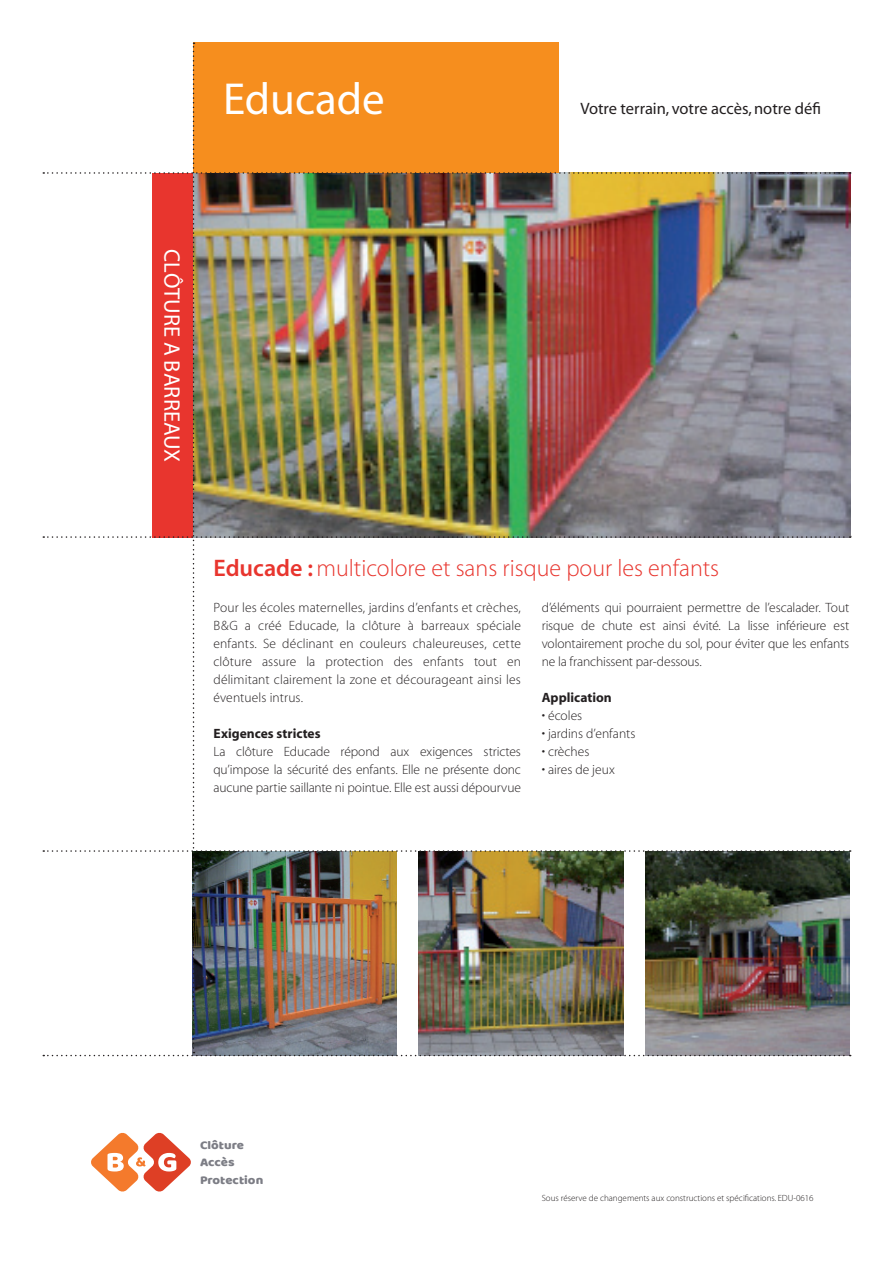
<style>
.page{position:relative;width:893px;height:1263px;background:#fff}
.page>*{position:absolute;margin:0;border:0;box-sizing:border-box;transform-origin:0 0}
.t1{font:45px "Myriad MM 400 600";color:#fff}
.t2{font:24px "Myriad MM 215 600";color:#e8352e}
.t3{font:22.5px "Myriad MM 400 600";color:#fff}
.t4{font:16.5px "Myriad MM 400 600";color:#231f20}
.t5{font:13.5px/18px "Myriad MM 215 600";letter-spacing:-.005em;color:#231f20;text-align:justify}
.t6{font:13.5px "Myriad MM 700 600";color:#231f20}
.t7{font:12.15px/17.1px "Baloo";color:#7c7d85;scale:1.07 1}
.t8{font:9px "Myriad MM 215 600";color:#231f20}
.s1{font-family:"Myriad MM 565 600"}
</style>
<div class="page">
<img style="left:43px;top:43px;width:808px;height:1013px">
<svg style="left:91px;top:1133px;width:100px;height:58px"></svg>
<h1 class="t1" style="left:223px;top:77px;width:163px">Educade</h1>
<p class="t4" style="left:580px;top:101px;width:242px">Votre terrain, votre accès, notre défi</p>
<h3 class="t3" style="left:183px;top:249px;width:215px;rotate:90deg">Clôture a barreaux</h3>
<h2 class="t2" style="left:213px;top:556px;width:507px"><span class="s1">Educade :</span> multicolore et sans risque pour les enfants</h2>
<p class="t5" style="left:213px;top:599px;width:309px">Pour les écoles maternelles, jardins d’enfants et crèches, B&amp;G a créé Educade, la clôture à barreaux spéciale enfants. Se déclinant en couleurs chaleureuses, cette clôture assure la protection des enfants tout en délimitant clairement la zone et décourageant ainsi les éventuels intrus.</p>
<p class="t6" style="left:213px;top:727px;width:109px">Exigences strictes</p>
<p class="t5" style="left:213px;top:743px;width:309px">La clôture Educade répond aux exigences strictes qu’impose la sécurité des enfants. Elle ne présente donc aucune partie saillante ni pointue. Elle est aussi dépourvue</p>
<p class="t5" style="left:542px;top:599px;width:309px">d’éléments qui pourraient permettre de l’escalader. Tout risque de chute est ainsi évité. La lisse inférieure est volontairement proche du sol, pour éviter que les enfants ne la franchissent par-dessous.</p>
<p class="t6" style="left:542px;top:691px;width:72px">Application</p>
<p class="t5" style="left:542px;top:707px;width:42px">• écoles</p>
<p class="t5" style="left:542px;top:725px;width:95px">• jardins d’enfants</p>
<p class="t5" style="left:542px;top:743px;width:49px">• crèches</p>
<p class="t5" style="left:542px;top:761px;width:75px">• aires de jeux</p>
<p class="t7" style="left:200px;top:1136px;width:43px">Clôture<br>Accès</p>
<p class="t7" style="left:200px;top:1171px;width:61px">Protection</p>
<p class="t8" style="left:542px;top:1193px;width:274px">Sous réserve de changements aux constructions et spécifications. EDU-0616</p>
</div>
